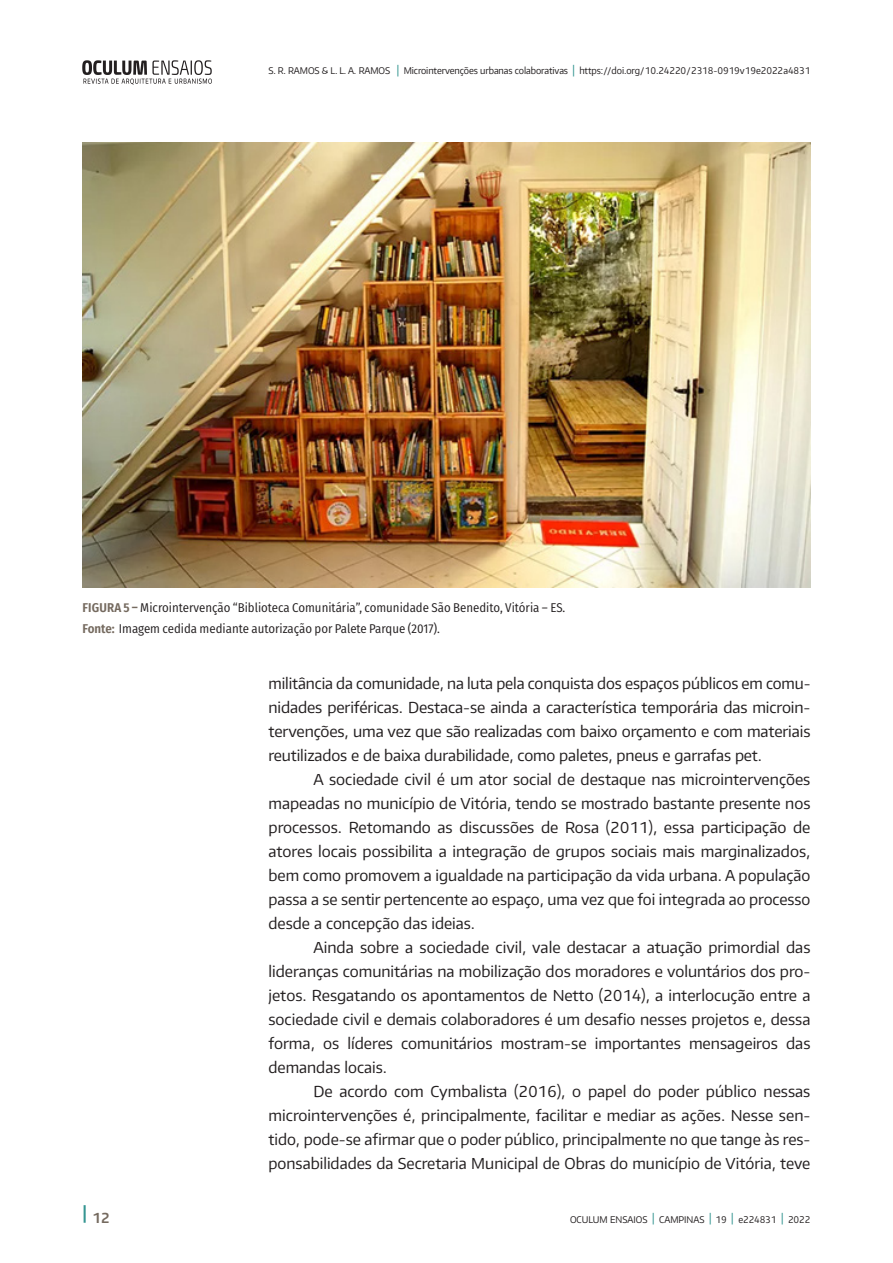
<style>
.page{position:relative;width:893px;height:1263px;background:#fff}
.page>*{position:absolute;margin:0;border:0;box-sizing:border-box;transform-origin:0 0}
.Artigo_Texto{font:15px/24px "Plata Sans";color:#231f20;text-align:justify}
.t1{font:600 13.8px "Plata Sans";color:#756a5f;scale:.96 1}
.Figuras_____Texto_Ju{font:12.75px "Fira Sans Condensed";color:#231f20}
.t2{font:9.15px "Plata Sans";letter-spacing:-.01em;color:#231f20;scale:.96 1}
.s1{font-weight:500;font-size:11.25px;color:#349591}
.s2{font-weight:600;color:#756a5f}
</style>
<div class="page">
<img style="left:82px;top:61px;width:129px;height:23px">
<img style="left:82px;top:143px;width:728px;height:445px">
<p class="t2" style="left:268px;top:65px;width:566px">S. R. RAMOS &amp; L. L. A. RAMOS <span class="s1">|</span> Microintervenções urbanas colaborativas <span class="s1">|</span> https://doi.org/10.24220/2318-0919v19e2022a4831</p>
<p class="Figuras_____Texto_Ju" style="left:83px;top:598px;width:484px"><span class="s2">FIGURA 5 –</span> Microintervenção “Biblioteca Comunitária”, comunidade São Benedito, Vitória – ES.</p>
<p class="Figuras_____Texto_Ju" style="left:82px;top:619px;width:359px"><span class="s2">Fonte:</span> Imagem cedida mediante autorização por Palete Parque (2017).</p>
<p class="t1" style="left:82px;top:1209px;width:30px"><sup>|</sup> 12</p>
<p class="Artigo_Texto" style="left:268px;top:671px;width:543px">militância da comunidade, na luta pela conquista dos espaços públicos em comu&shy;nidades periféricas. Destaca-se ainda a característica temporária das microin&shy;tervenções, uma vez que são realizadas com baixo orçamento e com materiais reutilizados e de baixa durabilidade, como paletes, pneus e garrafas pet.</p>
<p class="Artigo_Texto" style="left:268px;top:767px;width:543px;text-indent:45px">A sociedade civil é um ator social de destaque nas microintervenções mapeadas no município de Vitória, tendo se mostrado bastante presente nos processos. Retomando as discussões de Rosa (2011), essa participação de atores locais possibilita a integração de grupos sociais mais marginalizados, bem como promovem a igualdade na participação da vida urbana. A população passa a se sentir pertencente ao espaço, uma vez que foi integrada ao processo desde a concepção das ideias.</p>
<p class="Artigo_Texto" style="left:268px;top:935px;width:543px;text-indent:45px">Ainda sobre a sociedade civil, vale destacar a atuação primordial das lideranças comunitárias na mobilização dos moradores e voluntários dos pro&shy;jetos. Resgatando os apontamentos de Netto (2014), a interlocução entre a sociedade civil e demais colaboradores é um desafio nesses projetos e, dessa forma, os líderes comunitários mostram-se importantes mensageiros das demandas locais.</p>
<p class="Artigo_Texto" style="left:268px;top:1079px;width:543px;text-indent:45px">De acordo com Cymbalista (2016), o papel do poder público nessas microintervenções é, principalmente, facilitar e mediar as ações. Nesse sen&shy;tido, pode-se afirmar que o poder público, principalmente no que tange às res&shy;ponsabilidades da Secretaria Municipal de Obras do município de Vitória, teve</p>
<p class="t2" style="left:570px;top:1213px;width:252px">OCULUM ENSAIOS <span class="s1">|</span> CAMPINAS <span class="s1">|</span> 19 <span class="s1">|</span> e224831 <span class="s1">|</span> 2022</p>
</div>
